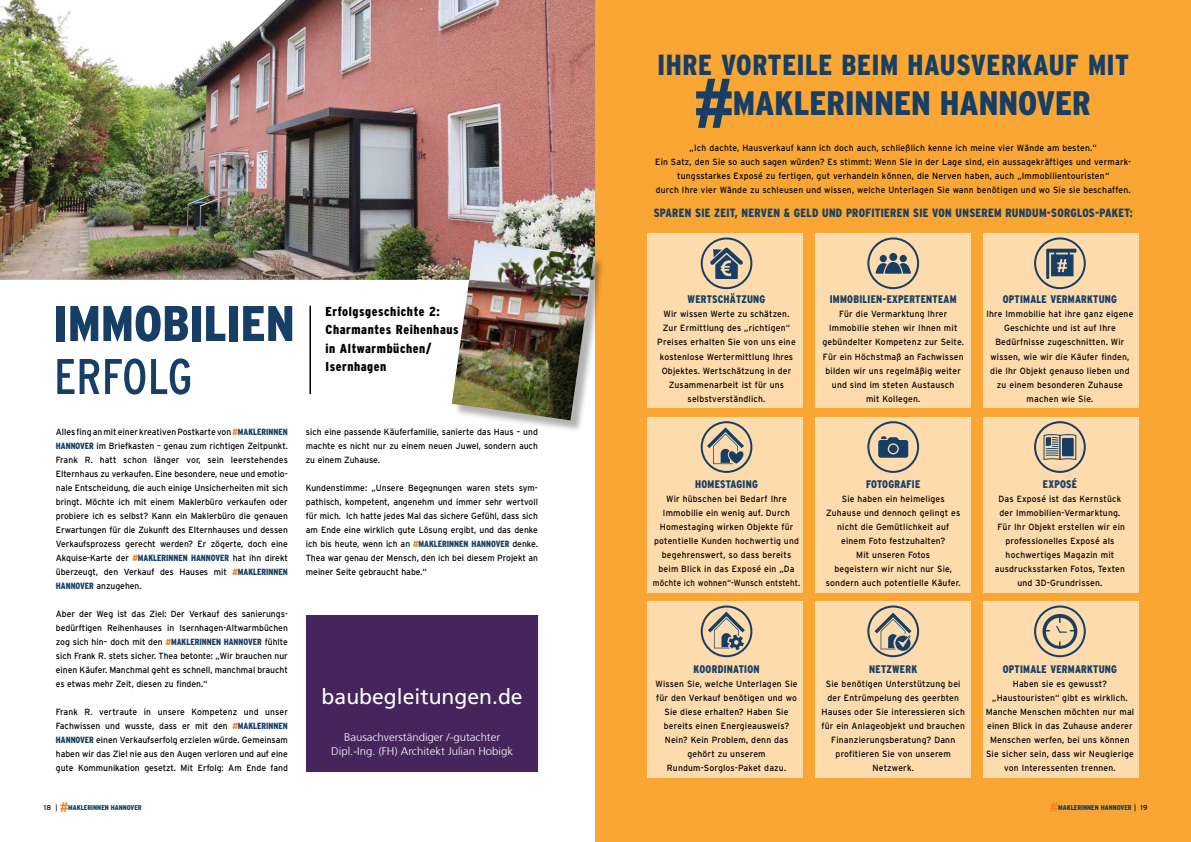
<style>
.page{position:relative;width:1191px;height:842px;background:#fff}
.page>*{position:absolute;margin:0;border:0;box-sizing:border-box;transform-origin:0 0}
.t1{font:900 50px "Interstate Condensed";color:#173f66}
.t2{font:condensed 50px "Interstate";color:#173f66}
.t3{font:900 33.9px "Interstate Condensed";color:#173f66}
.t4{font:900 29px "Interstate Condensed";letter-spacing:.025em;color:#173f66;scale:.95 1}
.t5{font:21.4px "Frutiger LT Std";color:#fff}
.t6{font:900 13px/18.4px "Interstate Condensed";letter-spacing:.045em;color:#000}
.t7{font:900 12px "Interstate Condensed";letter-spacing:.025em;color:#173f66;scale:.95 1}
.t8{font:300 11.2px/13.4px "Frutiger 45";color:#fff;text-align:center}
.t9{font:900 11px "Interstate Condensed";letter-spacing:.025em;color:#173f66;scale:.95 1}
.t10{font:9px/14px "Interstate";letter-spacing:.025em;color:#000;text-align:center;scale:.95 1}
.t11{font:900 7px "Interstate Condensed";color:#173f66}
.s1{font-family:"Interstate Condensed";font-weight:900;font-style:italic;color:#f58220}
.s2{font-family:"Interstate Condensed";font-weight:900;color:#173f66}
.s3{font-family:"Arial";font-weight:700;font-size:66.4px}
.s4{font-family:"Interstate";font-weight:400;color:#000}
.s5{font-family:"Arial";font-weight:700;font-size:13.7px;color:#f58220}
</style>
<div class="page">
<img style="left:0;top:0;width:595px;height:280px">
<hr style="left:309px;top:306px;width:2px;height:88px;background:#000">
<div style="left:595px;top:0;width:596px;height:842px;background:#faa634"></div>
<div style="left:647px;top:233px;width:156px;height:174px;background:#fddbad"></div>
<div style="left:647px;top:417px;width:156px;height:175px;background:#fddbad"></div>
<div style="left:647px;top:601px;width:156px;height:176px;background:#fddbad"></div>
<div style="left:815px;top:233px;width:156px;height:174px;background:#fddbad"></div>
<div style="left:815px;top:417px;width:156px;height:175px;background:#fddbad"></div>
<div style="left:815px;top:601px;width:156px;height:176px;background:#fddbad"></div>
<div style="left:982px;top:233px;width:156px;height:174px;background:#fddbad"></div>
<div style="left:982px;top:417px;width:156px;height:175px;background:#fddbad"></div>
<div style="left:982px;top:601px;width:156px;height:176px;background:#fddbad"></div>
<div style="left:453px;top:242px;width:152px;height:191px;background:#000;opacity:.3"></div>
<img style="left:452px;top:240px;width:141px;height:180px">
<div style="left:306px;top:615px;width:232px;height:156px;background:#45255b"></div>
<div style="left:700px;top:237px;width:52px;height:52px;border:2px solid #173f66;border-radius:50%"></div>
<svg style="left:710px;top:247px;width:33px;height:32px"></svg>
<div style="left:867px;top:237px;width:52px;height:52px;border:2px solid #173f66;border-radius:50%"></div>
<svg style="left:875px;top:253px;width:36px;height:21px"></svg>
<div style="left:1034px;top:237px;width:51px;height:52px;border:2px solid #173f66;border-radius:50%"></div>
<svg style="left:1046px;top:249px;width:30px;height:30px"></svg>
<svg style="left:867px;top:421px;width:52px;height:52px"></svg>
<svg style="left:700px;top:421px;width:52px;height:52px"></svg>
<svg style="left:1034px;top:421px;width:51px;height:52px"></svg>
<div style="left:1062px;top:438px;width:11px;height:18px;background:#173f66"></div>
<svg style="left:1034px;top:605px;width:51px;height:52px"></svg>
<svg style="left:867px;top:605px;width:52px;height:52px"></svg>
<svg style="left:700px;top:605px;width:52px;height:52px"></svg>
<h3 class="t4" style="left:657px;top:49px;width:498px">IHRE VORTEILE BEIM HAUSVERKAUF MIT</h3>
<h1 class="t1" style="left:54px;top:296px;width:242px">IMMOBILIEN</h1>
<h1 class="t2" style="left:54px;top:348px;width:141px">ERFOLG</h1>
<p class="t10" style="left:56px;top:425px;width:246px;text-align:justify">Alles fing an mit einer kreativen Postkarte von <span class="s1">#</span><span class="s2">MAKLERINNEN HANNOVER</span> im Briefkasten – genau zum richtigen Zeitpunkt.<br>Frank R. hatt schon länger vor, sein leerstehendes Elternhaus zu verkaufen. Eine besondere, neue und emotio&shy;nale Entscheidung, die auch einige Unsicherheiten mit sich bringt. Möchte ich mit einem Maklerbüro verkaufen oder probiere ich es selbst? Kann ein Maklerbüro die genauen Erwartungen für die Zukunft des Elternhauses und dessen Verkaufsprozess gerecht werden? Er zögerte, doch eine Akquise-Karte der <span class="s1">#</span><span class="s2">MAKLERINNEN HANNOVER</span> hat ihn direkt überzeugt, den Verkauf des Hauses mit <span class="s1">#</span><span class="s2">MAKLERINNEN HANNOVER</span> anzugehen.</p>
<p class="t10" style="left:56px;top:607px;width:246px;text-align:justify">Aber der Weg ist das Ziel: Der Verkauf des sanierungs&shy;bedürftigen Reihenhauses in Isernhagen-Altwarmbüchen zog sich hin– doch mit den <span class="s1">#</span><span class="s2">MAKLERINNEN HANNOVER</span> fühlte sich Frank R. stets sicher. Thea betonte: „Wir brauchen nur einen Käufer. Manchmal geht es schnell, manchmal braucht es etwas mehr Zeit, diesen zu finden.“</p>
<p class="t10" style="left:56px;top:705px;width:246px;text-align:justify">Frank R. vertraute in unsere Kompetenz und unser Fachwissen und wusste, dass er mit den <span class="s1">#</span><span class="s2">MAKLERINNEN HANNOVER</span> einen Verkaufserfolg erzielen würde. Gemeinsam haben wir das Ziel nie aus den Augen verloren und auf eine gute Kommunikation gesetzt. Mit Erfolg: Am Ende fand</p>
<h3 class="t6" style="left:325px;top:302px;width:135px">Erfolgsgeschichte 2:<br>Charmantes Reihenhaus in Altwarmbüchen/<br>Isernhagen</h3>
<p class="t10" style="left:306px;top:425px;width:246px;text-align:justify">sich eine passende Käuferfamilie, sanierte das Haus – und machte es nicht nur zu einem neuen Juwel, sondern auch zu einem Zuhause.</p>
<p class="t10" style="left:306px;top:481px;width:246px;text-align:justify">Kundenstimme: „Unsere Begegnungen waren stets sym&shy;pathisch, kompetent, angenehm und immer sehr wertvoll für mich. Ich hatte jedes Mal das sichere Gefühl, dass sich am Ende eine wirklich gute Lösung ergibt, und das denke ich bis heute, wenn ich an <span class="s1">#</span><span class="s2">MAKLERINNEN HANNOVER</span> denke.<br>Thea war genau der Mensch, den ich bei diesem Projekt an meiner Seite gebraucht habe.“</p>
<h3 class="t5" style="left:322px;top:683px;width:203px">baubegleitungen.de</h3>
<p class="t8" style="left:331px;top:731px;width:183px">Bausachverständiger /-gutachter<br>Dipl.-Ing. (FH) Architekt Julian Hobigk</p>
<h2 class="t3" style="left:695px;top:84px;width:397px"><span class="s3">#</span>MAKLERINNEN HANNOVER</h2>
<p class="t10" style="left:655px;top:140px;width:502px">„Ich dachte, Hausverkauf kann ich doch auch, schließlich kenne ich meine vier Wände am besten.“<br>Ein Satz, den Sie so auch sagen würden? Es stimmt: Wenn Sie in der Lage sind, ein aussagekräftiges und vermark&shy;tungsstarkes Exposé zu fertigen, gut verhandeln können, die Nerven haben, auch „Immobilientouristen“<br>durch Ihre vier Wände zu schleusen und wissen, welche Unterlagen Sie wann benötigen und wo Sie sie beschaffen.</p>
<h3 class="t7" style="left:653px;top:206px;width:506px">SPAREN SIE ZEIT, NERVEN &amp; GELD UND PROFITIEREN SIE VON UNSEREM RUNDUM-SORGLOS-PAKET:</h3>
<p class="t9" style="left:687px;top:293px;width:83px">WERTSCHÄTZUNG</p>
<p class="t10" style="left:657px;top:307px;width:147px">Wir wissen Werte zu schätzen.<br>Zur Ermittlung des „richtigen“<br>Preises erhalten Sie von uns eine kostenlose Wertermittlung Ihres<br>Objektes. Wertschätzung in der<br>Zusammenarbeit ist für uns selbstverständlich.</p>
<p class="t9" style="left:830px;top:293px;width:135px">IMMOBILIEN-EXPERTENTEAM</p>
<p class="t10" style="left:822px;top:307px;width:150px">Für die Vermarktung Ihrer<br>Immobilie stehen wir Ihnen mit gebündelter Kompetenz zur Seite.<br>Für ein Höchstmaß an Fachwissen bilden wir uns regelmäßig weiter und sind im steten Austausch<br>mit Kollegen.</p>
<p class="t9" style="left:1002px;top:293px;width:122px">OPTIMALE VERMARKTUNG</p>
<p class="t10" style="left:986px;top:307px;width:156px">Ihre Immobilie hat ihre ganz eigene<br>Geschichte und ist auf Ihre<br>Bedürfnisse zugeschnitten. Wir wissen, wie wir die Käufer finden, die Ihr Objekt genauso lieben und zu einem besonderen Zuhause machen wie Sie.</p>
<p class="t9" style="left:695px;top:478px;width:68px">HOMESTAGING</p>
<p class="t10" style="left:653px;top:492px;width:156px">Wir hübschen bei Bedarf Ihre<br>Immobilie ein wenig auf. Durch<br>Homestaging wirken Objekte für potentielle Kunden hochwertig und begehrenswert, so dass bereits beim Blick in das Exposé ein „Da möchte ich wohnen“-Wunsch entsteht.</p>
<p class="t9" style="left:866px;top:478px;width:59px">FOTOGRAFIE</p>
<p class="t10" style="left:826px;top:492px;width:143px">Sie haben ein heimeliges<br>Zuhause und dennoch gelingt es nicht die Gemütlichkeit auf einem Foto festzuhalten?<br>Mit unseren Fotos<br>begeistern wir nicht nur Sie, sondern auch potentielle Käufer.</p>
<p class="t9" style="left:1042px;top:478px;width:37px">EXPOSÉ</p>
<p class="t10" style="left:994px;top:492px;width:139px">Das Exposé ist das Kernstück der Immobilien-Vermarktung.<br>Für Ihr Objekt erstellen wir ein professionelles Exposé als hochwertiges Magazin mit ausdrucksstarken Fotos, Texten und 3D-Grundrissen.</p>
<p class="t9" style="left:693px;top:663px;width:71px">KOORDINATION</p>
<p class="t10" style="left:655px;top:677px;width:151px">Wissen Sie, welche Unterlagen Sie für den Verkauf benötigen und wo<br>Sie diese erhalten? Haben Sie bereits einen Energieausweis?<br>Nein? Kein Problem, denn das gehört zu unserem<br>Rundum-Sorglos-Paket dazu.</p>
<p class="t9" style="left:869px;top:663px;width:52px">NETZWERK</p>
<p class="t10" style="left:821px;top:677px;width:152px">Sie benötigen Unterstützung bei der Entrümpelung des geerbten<br>Hauses oder Sie interessieren sich für ein Anlageobjekt und brauchen<br>Finanzierungsberatung? Dann profitieren Sie von unserem<br>Netzwerk.</p>
<p class="t9" style="left:1002px;top:663px;width:122px">OPTIMALE VERMARKTUNG</p>
<p class="t10" style="left:985px;top:677px;width:158px">Haben sie es gewusst? „Haustouristen“ gibt es wirklich.<br>Manche Menschen möchten nur mal einen Blick in das Zuhause anderer<br>Menschen werfen, bei uns können<br>Sie sicher sein, dass wir Neugierige von Interessenten trennen.</p>
<p class="t11" style="left:44px;top:803px;width:100px"><span class="s4">18 |</span> <span class="s5">#</span>MAKLERINNEN HANNOVER</p>
<p class="t11" style="left:1050px;top:803px;width:99px"><span class="s5">#</span>MAKLERINNEN HANNOVER <span class="s4">| 19</span></p>
</div>
